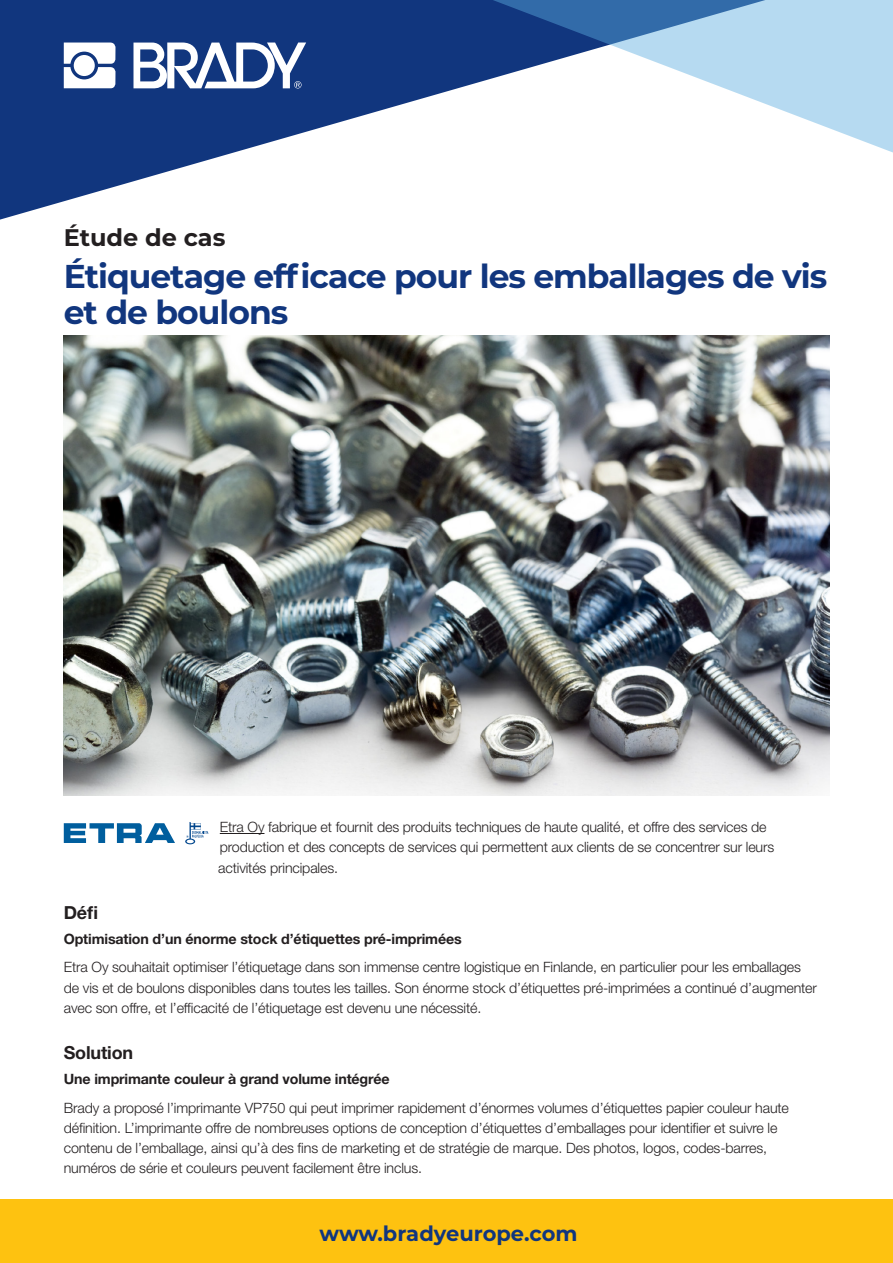
<style>
.page{position:relative;width:893px;height:1263px;background:#fff}
.page>*{position:absolute;margin:0;border:0;box-sizing:border-box;transform-origin:0 0}
.t1{font:700 33px/36px "Montserrat";letter-spacing:-.03em;color:#11367e}
.t2{font:700 24px "Montserrat";color:#231f20}
.t3{font:700 21px "Montserrat";color:#11367e}
.t4{font:700 18px "Helvetica Neue LT Std";letter-spacing:-.01em;color:#231f20}
.t5{font:300 14.25px/20.2px "Helvetica Neue LT Std";letter-spacing:-.01em;color:#231f20}
.t6{font:700 14.25px "Helvetica Neue LT Std";letter-spacing:-.01em;color:#231f20}
</style>
<div class="page">
<svg style="left:0;top:0;width:459px;height:220px;fill:#11367e"></svg>
<div style="left:0;top:1199px;width:893px;height:64px;background:#fec210"></div>
<svg style="left:459px;top:0;width:434px;height:153px"></svg>
<hr style="left:220px;top:833px;width:44px;height:1px;background:#231f20">
<svg style="left:64px;top:43px;width:51px;height:45px"></svg>
<div style="left:74px;top:55px;width:21px;height:21px;background:#fff;border-radius:50%"></div>
<svg style="left:133px;top:43px;width:173px;height:45px"></svg>
<img style="left:64px;top:336px;width:765px;height:459px">
<svg style="left:64px;top:823px;width:111px;height:20px"></svg>
<svg style="left:185px;top:822px;width:23px;height:22px"></svg>
<p class="t2" style="left:64px;top:221px;width:163px">Étude de cas</p>
<p class="t1" style="left:64px;top:256px;width:765px">Étiquetage efficace pour les emballages de vis et de boulons</p>
<p class="t5" style="left:218px;top:816px;width:558px">Etra Oy fabrique et fournit des produits techniques de haute qualité, et offre des services de production et des concepts de services qui permettent aux clients de se concentrer sur leurs activités principales.</p>
<p class="t4" style="left:64px;top:901px;width:36px">Défi</p>
<p class="t6" style="left:64px;top:930px;width:400px">Optimisation d’un énorme stock d’étiquettes pré-imprimées</p>
<p class="t5" style="left:64px;top:957px;width:755px">Etra Oy souhaitait optimiser l’étiquetage dans son immense centre logistique en Finlande, en particulier pour les emballages de vis et de boulons disponibles dans toutes les tailles. Son énorme stock d’étiquettes pré-imprimées a continué d’augmenter avec son offre, et l’efficacité de l’étiquetage est devenu une nécessité.</p>
<p class="t4" style="left:64px;top:1042px;width:71px">Solution</p>
<p class="t6" style="left:64px;top:1070px;width:327px">Une imprimante couleur à grand volume intégrée</p>
<p class="t5" style="left:64px;top:1097px;width:727px">Brady a proposé l’imprimante VP750 qui peut imprimer rapidement d’énormes volumes d’étiquettes papier couleur haute définition. L’imprimante offre de nombreuses options de conception d’étiquettes d’emballages pour identifier et suivre le contenu de l’emballage, ainsi qu’à des fins de marketing et de stratégie de marque. Des photos, logos, codes-barres, numéros de série et couleurs peuvent facilement être inclus.</p>
<p class="t3" style="left:320px;top:1218px;width:260px">www.bradyeurope.com</p>
</div>
